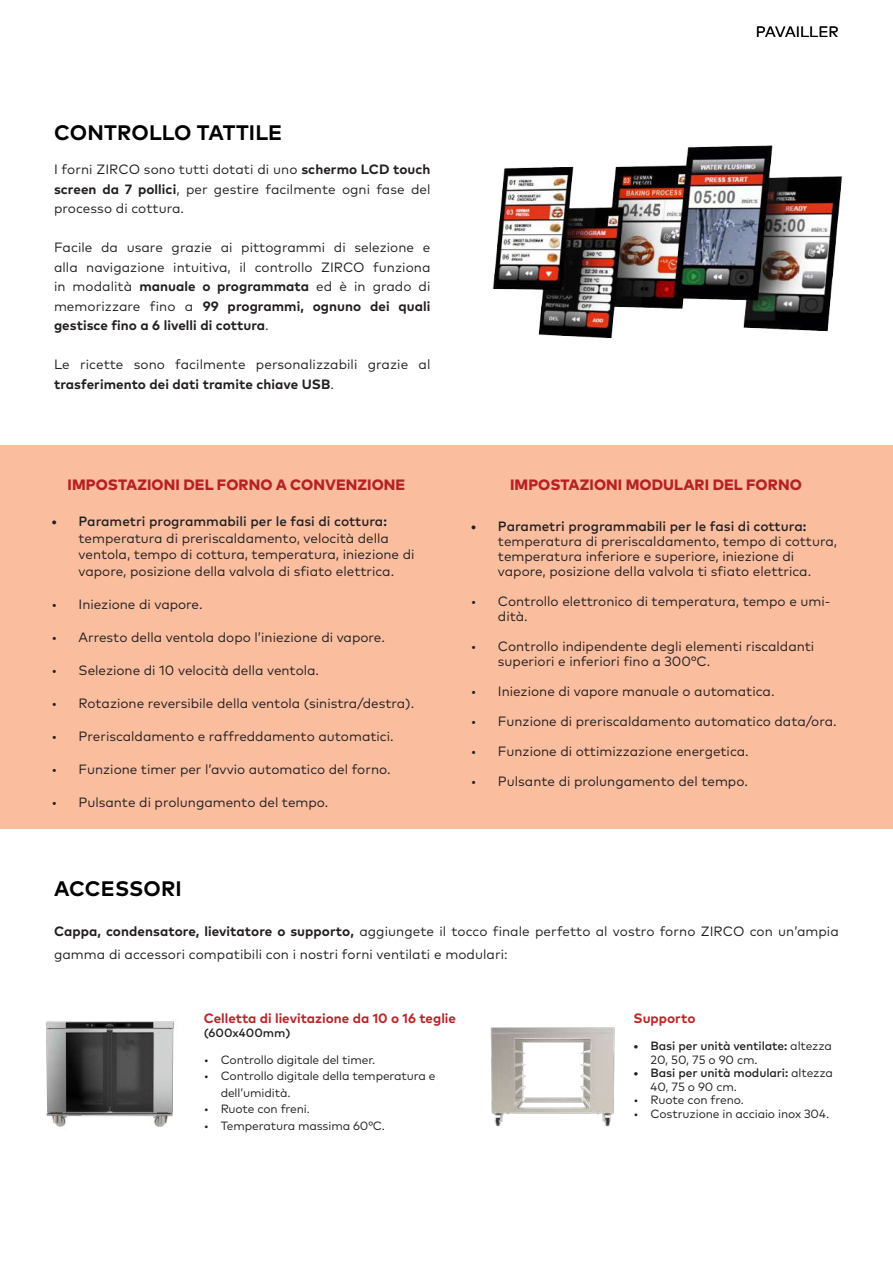
<style>
.page{position:relative;width:893px;height:1263px;background:#fff}
.page>*{position:absolute;margin:0;border:0;box-sizing:border-box;transform-origin:0 0}
.t1{font:700 21px "Mark Pro";letter-spacing:.01em;color:#000001}
.t2{font:800 15px "Mark Pro";letter-spacing:.005em;color:#b52226}
.t3{font:15px "Mark Pro";letter-spacing:.005em;color:#000001}
.t4{font:13.5px/19.5px "Mark Pro";color:#231f20}
.t5{font:500 13.5px "Mark Pro";color:#231f20}
.t6{font:700 13.5px "Mark Pro";color:#b82628}
.t7{font:12px/16.5px "Mark Pro";letter-spacing:-.01em;color:#231f20}
.t8{font:500 12px/13.5px "Mark Pro";letter-spacing:-.01em;color:#231f20}
.s1{font-weight:700}
.s2{font-weight:400}
</style>
<div class="page">
<div style="left:0;top:445px;width:893px;height:383px;background:#fabd9e"></div>
<img style="left:46px;top:1021px;width:128px;height:106px">
<img style="left:492px;top:145px;width:350px;height:194px">
<img style="left:490px;top:1027px;width:125px;height:100px">
<h1 class="t1" style="left:54px;top:117px;width:230px">CONTROLLO TATTILE</h1>
<p class="t4" style="left:54px;top:159px;width:378px;text-align:justify">I forni ZIRCO sono tutti dotati di uno <span class="s1">schermo LCD touch screen da 7 pollici</span>, per gestire facilmente ogni fase del processo di cottura.</p>
<p class="t4" style="left:54px;top:237px;width:378px;text-align:justify">Facile da usare grazie ai pittogrammi di selezione e alla navigazione intuitiva, il controllo ZIRCO funziona in modalità <span class="s1">manuale o programmata</span> ed è in grado di memorizzare fino a <span class="s1">99 programmi, ognuno dei quali gestisce fino a 6 livelli di cottura</span>.</p>
<p class="t4" style="left:54px;top:354px;width:378px">Le ricette sono facilmente personalizzabili grazie al <span class="s1">trasferimento dei dati tramite chiave USB</span>.</p>
<p class="t2" style="left:68px;top:473px;width:339px">IMPOSTAZIONI DEL FORNO A CONVENZIONE</p>
<p class="t5" style="left:52px;top:511px;width:337px">• Parametri programmabili per le fasi di cottura:</p>
<p class="t4" style="left:79px;top:528px;width:338px;line-height:16.5px">temperatura di preriscaldamento, velocità della ventola, tempo di cottura, temperatura, iniezione di vapore, posizione della valvola di sfiato elettrica.</p>
<p class="t4" style="left:52px;top:593px;width:153px">• Iniezione di vapore.</p>
<p class="t4" style="left:52px;top:626px;width:335px">• Arresto della ventola dopo l’iniezione di vapore.</p>
<p class="t4" style="left:52px;top:659px;width:269px">• Selezione di 10 velocità della ventola.</p>
<p class="t4" style="left:52px;top:692px;width:364px">• Rotazione reversibile della ventola (sinistra/destra).</p>
<p class="t4" style="left:52px;top:725px;width:344px">• Preriscaldamento e raffreddamento automatici.</p>
<p class="t4" style="left:52px;top:758px;width:341px">• Funzione timer per l’avvio automatico del forno.</p>
<p class="t4" style="left:52px;top:791px;width:278px">• Pulsante di prolungamento del tempo.</p>
<p class="t3" style="left:756px;top:21px;width:84px">PAVAILLER</p>
<p class="t2" style="left:510px;top:473px;width:293px">IMPOSTAZIONI MODULARI DEL FORNO</p>
<p class="t5" style="left:471px;top:516px;width:337px">• Parametri programmabili per le fasi di cottura:</p>
<p class="t4" style="left:498px;top:532px;width:341px;line-height:15px">temperatura di preriscaldamento, tempo di cottura, temperatura inferiore e superiore, iniezione di vapore, posizione della valvola ti sfiato elettrica.</p>
<p class="t4" style="left:498px;top:592px;width:334px;line-height:15px;text-indent:-27px">• Controllo elettronico di temperatura, tempo e umi&shy;dità.</p>
<p class="t4" style="left:498px;top:637px;width:318px;line-height:15px;text-indent:-27px">• Controllo indipendente degli elementi riscaldanti superiori e inferiori fino a 300°C.</p>
<p class="t4" style="left:471px;top:680px;width:305px">• Iniezione di vapore manuale o automatica.</p>
<p class="t4" style="left:471px;top:710px;width:367px">• Funzione di preriscaldamento automatico data/ora.</p>
<p class="t4" style="left:471px;top:740px;width:279px">• Funzione di ottimizzazione energetica.</p>
<p class="t4" style="left:471px;top:770px;width:278px">• Pulsante di prolungamento del tempo.</p>
<h1 class="t1" style="left:54px;top:872px;width:129px">ACCESSORI</h1>
<p class="t4" style="left:54px;top:919px;width:786px;line-height:22.5px"><span class="s1">Cappa, condensatore, lievitatore o supporto,</span> aggiungete il tocco finale perfetto al vostro forno ZIRCO con un’ampia gamma di accessori compatibili con i nostri forni ventilati e modulari:</p>
<p class="t6" style="left:204px;top:1008px;width:254px">Celletta di lievitazione da 10 o 16 teglie</p>
<p class="t8" style="left:204px;top:1025px;width:88px">(600x400mm)</p>
<p class="t7" style="left:204px;top:1050px;width:173px">• Controllo digitale del timer.</p>
<p class="t7" style="left:221px;top:1067px;width:216px;text-indent:-17px">• Controllo digitale della temperatura e dell’umidità.</p>
<p class="t7" style="left:204px;top:1100px;width:108px">• Ruote con freni.</p>
<p class="t7" style="left:204px;top:1116px;width:183px">• Temperatura massima 60°C.</p>
<p class="t6" style="left:634px;top:1008px;width:63px">Supporto</p>
<p class="t8" style="left:651px;top:1038px;width:183px;text-indent:-17px">• Basi per unità ventilate: <span class="s2">altezza<br>20, 50, 75 o 90 cm.</span></p>
<p class="t8" style="left:651px;top:1065px;width:184px;text-indent:-17px">• Basi per unità modulari: <span class="s2">altezza<br>40, 75 o 90 cm.</span></p>
<p class="t7" style="left:634px;top:1091px;width:112px">• Ruote con freno.</p>
<p class="t7" style="left:634px;top:1104px;width:197px">• Costruzione in acciaio inox 304.</p>
</div>
